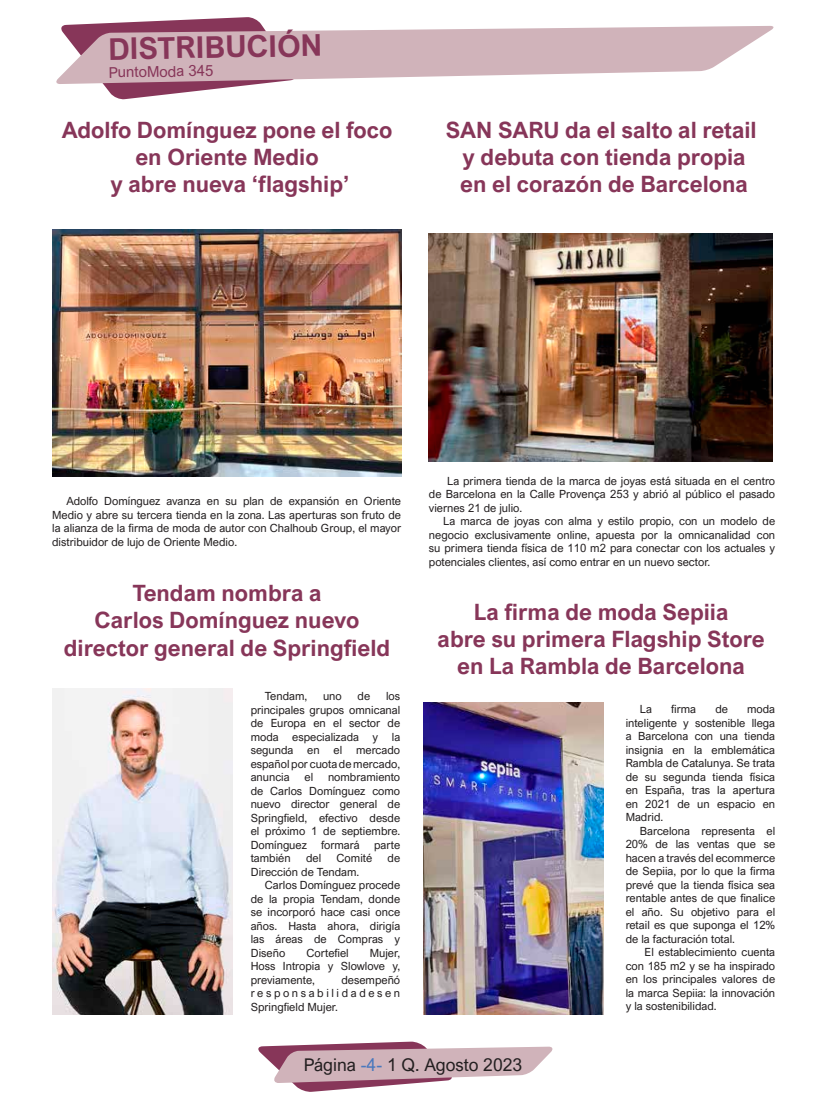
<style>
.page{position:relative;width:826px;height:1117px;background:#fff}
.page>*{position:absolute;margin:0;border:0;box-sizing:border-box;transform-origin:0 0}
.t1{font:700 30px "Arial Nova";color:#873659}
.t2{font:700 22.5px/27px "Arial Nova";color:#873659;text-align:center}
.t3{font:17.5px "Arial Nova";color:#231f20}
.t4{font:15px "Arial Nova";color:#873659}
.t5{font:11.25px/13.5px "Arial Nova";color:#231f20;text-align:justify}
.s1{color:#4978bd}
</style>
<div class="page">
<svg style="left:258px;top:1041px;width:295px;height:50px"></svg>
<svg style="left:63px;top:17px;width:200px;height:83px"></svg>
<svg style="left:56px;top:26px;width:718px;height:58px;fill:#d0b3ba"></svg>
<img style="left:52px;top:229px;width:349px;height:248px">
<img style="left:429px;top:233px;width:343px;height:228px">
<img style="left:52px;top:688px;width:180px;height:326px">
<img style="left:423px;top:702px;width:180px;height:312px">
<h1 class="t1" style="left:108px;top:31px;width:215px;rotate:-1deg">DISTRIBUCIÓN</h1>
<h3 class="t4" style="left:108px;top:64px;width:106px;rotate:-1deg">PuntoModa 345</h3>
<h2 class="t2" style="left:62px;top:116px;width:332px">Adolfo Domínguez pone el foco en Oriente Medio<br>y abre nueva ‘flagship’</h2>
<h2 class="t2" style="left:446px;top:116px;width:312px">SAN SARU da el salto al retail y debuta con tienda propia en el corazón de Barcelona</h2>
<p class="t5" style="left:52px;top:494px;width:350px;text-indent:14px">Adolfo Domínguez avanza en su plan de expansión en Oriente Medio y abre su tercera tienda en la zona. Las aperturas son fruto de la alianza de la firma de moda de autor con Chalhoub Group, el mayor distribuidor de lujo de Oriente Medio.</p>
<h2 class="t2" style="left:64px;top:579px;width:328px">Tendam nombra a<br>Carlos Domínguez nuevo director general de Springfield</h2>
<p class="t5" style="left:265px;top:689px;width:44px">Tendam,</p>
<p class="t5" style="left:323px;top:689px;width:20px">uno</p>
<p class="t5" style="left:357px;top:689px;width:14px">de</p>
<p class="t5" style="left:251px;top:689px;width:151px;text-indent:135px">los principales grupos omnicanal de Europa en el sector de moda especializada y la segunda en el mercado español por cuota de mercado, anuncia</p>
<p class="t5" style="left:251px;top:770px;width:151px;text-indent:77px">nombramiento de Carlos Domínguez como nuevo director general de Springfield, efectivo desde el próximo 1 de septiembre.<br>Domínguez</p>
<p class="t5" style="left:304px;top:770px;width:10px">el</p>
<p class="t5" style="left:321px;top:837px;width:40px">formará</p>
<p class="t5" style="left:374px;top:837px;width:28px">parte</p>
<p class="t5" style="left:251px;top:851px;width:41px">también</p>
<p class="t5" style="left:306px;top:851px;width:17px">del</p>
<p class="t5" style="left:336px;top:851px;width:37px">Comité</p>
<p class="t5" style="left:387px;top:851px;width:14px">de</p>
<p class="t5" style="left:251px;top:864px;width:110px">Dirección de Tendam.</p>
<p class="t5" style="left:265px;top:878px;width:137px">Carlos Domínguez procede</p>
<p class="t5" style="left:251px;top:891px;width:151px">de la propia Tendam, donde</p>
<p class="t5" style="left:251px;top:905px;width:151px">se incorporó hace casi once</p>
<p class="t5" style="left:251px;top:918px;width:151px">años. Hasta ahora, dirigía</p>
<p class="t5" style="left:251px;top:932px;width:151px">las áreas de Compras y</p>
<p class="t5" style="left:251px;top:945px;width:36px">Diseño</p>
<p class="t5" style="left:306px;top:945px;width:44px">Cortefiel</p>
<p class="t5" style="left:251px;top:945px;width:151px;text-indent:119px">Mujer, Hoss Intropia y Slowlove y, previamente,</p>
<p class="t5" style="left:251px;top:972px;width:151px;text-indent:91px">desempeñó responsabilidadesen Springfield Mujer.</p>
<p class="t5" style="left:429px;top:474px;width:348px;text-indent:18px">La primera tienda de la marca de joyas está situada en el centro de Barcelona en la Calle Provença 253 y abrió al público el pasado viernes 21 de julio.</p>
<p class="t5" style="left:429px;top:514px;width:348px;text-indent:14px">La marca de joyas con alma y estilo propio, con un modelo de negocio exclusivamente online, apuesta por la omnicanalidad con su primera tienda física de 110 m2 para conectar con los actuales y potenciales clientes, así como entrar en un nuevo sector.</p>
<h2 class="t2" style="left:437px;top:598px;width:328px">La firma de moda Sepiia<br>abre su primera Flagship Store en La Rambla de Barcelona</h2>
<p class="t5" style="left:640px;top:702px;width:14px">La</p>
<p class="t5" style="left:671px;top:702px;width:26px">firma</p>
<p class="t5" style="left:715px;top:702px;width:14px">de</p>
<p class="t5" style="left:625px;top:702px;width:151px;text-indent:121px">moda inteligente y sostenible llega a Barcelona con una tienda insignia en la emblemática Rambla de Catalunya. Se trata de su segunda tienda física en España, tras la apertura en 2021 de un espacio en Madrid.</p>
<p class="t5" style="left:625px;top:823px;width:151px;text-indent:14px">Barcelona representa el 20% de las ventas que se hacen a través del ecommerce de Sepiia, por lo que la firma prevé que la tienda física sea rentable antes de que finalice el año. Su objetivo para el retail es que suponga el 12% de la facturación total.</p>
<p class="t5" style="left:625px;top:945px;width:151px;text-indent:19px">El establecimiento cuenta con 185 m2 y se ha inspirado en los principales valores de la marca Sepiia: la innovación y la sostenibilidad.</p>
<h3 class="t3" style="left:304px;top:1054px;width:220px">Página <span class="s1">-4-</span> 1 Q. Agosto 2023</h3>
</div>
